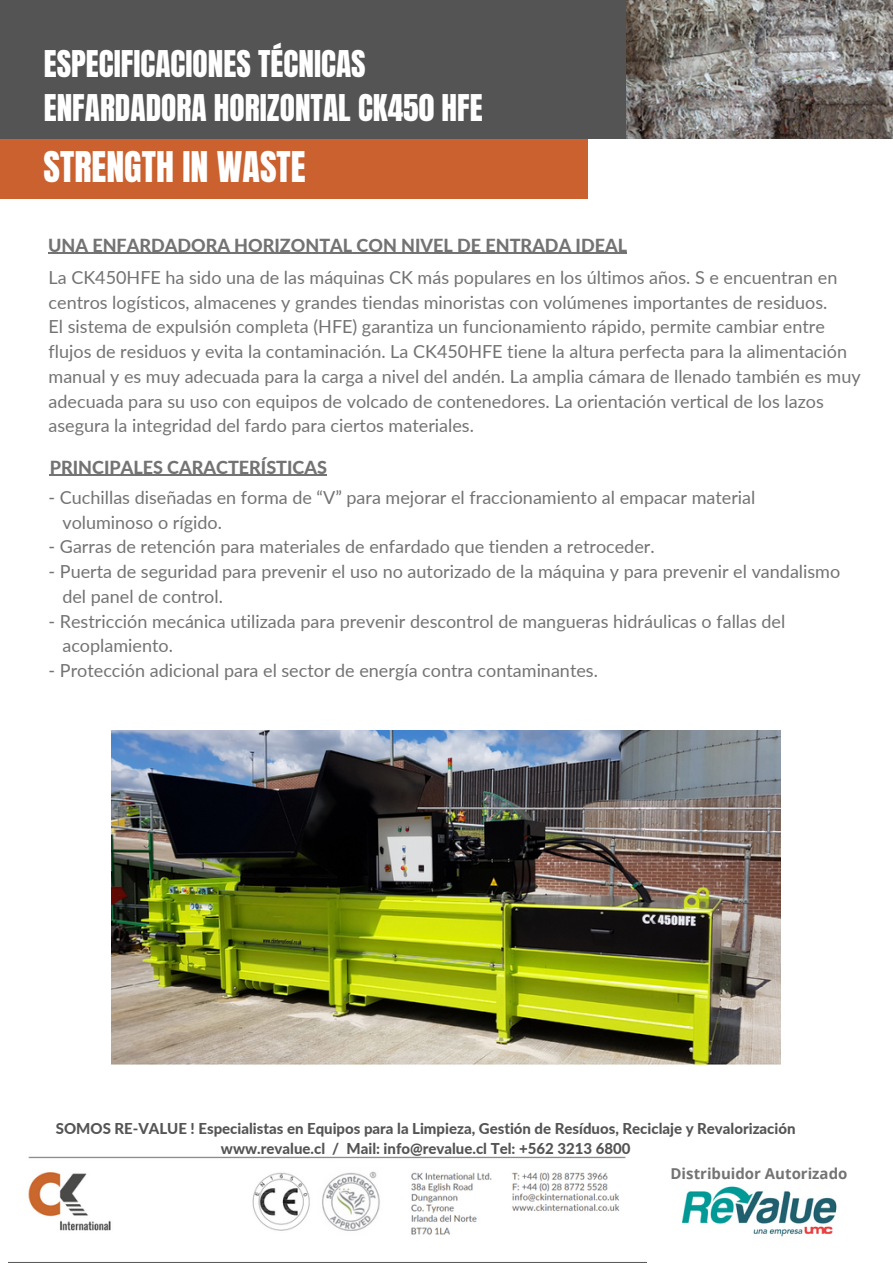
<style>
.page{position:relative;width:893px;height:1264px;background:#fff}
.page>*{position:absolute;margin:0;border:0;box-sizing:border-box;transform-origin:0 0}
.t1{font:36px "Anton";color:#fff}
.t2{font:31.35px/43.8px "Anton";color:#fff}
.t3{font:18px/24.8px "Lato";color:#737373}
.t4{font:800 18px "Lato";color:#737373}
.t5{font:800 15px/20.2px "Lato";color:#545454;text-align:center}
.t6{font:700 15px "Open Sans";color:#737373}
</style>
<div class="page">
<div style="left:0;top:0;width:892px;height:139px;background:#545454"></div>
<img style="left:28px;top:1156px;width:598px;height:79px">
<div style="left:0;top:139px;width:587px;height:59px;background:#ca612e"></div>
<img style="left:682px;top:1186px;width:155px;height:51px">
<img style="left:626px;top:0;width:266px;height:139px">
<img style="left:111px;top:730px;width:669px;height:334px">
<hr style="left:48px;top:253px;width:579px;height:1px;background:#737373">
<hr style="left:50px;top:475px;width:277px;height:1px;background:#737373">
<h2 class="t2" style="left:44px;top:43px;width:440px">ESPECIFICACIONES TÉCNICAS<br>ENFARDADORA HORIZONTAL CK450 HFE</h2>
<h1 class="t1" style="left:44px;top:141px;width:263px">STRENGTH IN WASTE</h1>
<p class="t4" style="left:48px;top:234px;width:580px">UNA ENFARDADORA HORIZONTAL CON NIVEL DE ENTRADA IDEAL</p>
<p class="t3" style="left:49px;top:264px;width:813px">La CK450HFE ha sido una de las máquinas CK más populares en los últimos años. S e encuentran en centros logísticos, almacenes y grandes tiendas minoristas con volúmenes importantes de residuos.<br>El sistema de expulsión completa (HFE) garantiza un funcionamiento rápido, permite cambiar entre flujos de residuos y evita la contaminación. La CK450HFE tiene la altura perfecta para la alimentación manual y es muy adecuada para la carga a nivel del andén. La amplia cámara de llenado también es muy adecuada para su uso con equipos de volcado de contenedores. La orientación vertical de los lazos asegura la integridad del fardo para ciertos materiales.</p>
<p class="t4" style="left:50px;top:456px;width:278px">PRINCIPALES CARACTERÍSTICAS</p>
<p class="t3" style="left:62px;top:484px;width:694px;text-indent:-14px">- Cuchillas diseñadas en forma de “V” para mejorar el fraccionamiento al empacar material voluminoso o rígido.</p>
<p class="t3" style="left:49px;top:534px;width:607px">- Garras de retención para materiales de enfardado que tienden a retroceder.</p>
<p class="t3" style="left:62px;top:558px;width:779px;text-indent:-14px">- Puerta de seguridad para prevenir el uso no autorizado de la máquina y para prevenir el vandalismo del panel de control.</p>
<p class="t3" style="left:62px;top:608px;width:724px;text-indent:-14px">- Restricción mecánica utilizada para prevenir descontrol de mangueras hidráulicas o fallas del acoplamiento.</p>
<p class="t3" style="left:49px;top:657px;width:551px">- Protección adicional para el sector de energía contra contaminantes.</p>
<p class="t5" style="left:56px;top:1117px;width:741px">SOMOS RE-VALUE ! Especialistas en Equipos para la Limpieza, Gestión de Resíduos, Reciclaje y Revalorización www.revalue.cl / Mail: info@revalue.cl Tel: +562 3213 6800</p>
<p class="t6" style="left:670px;top:1162px;width:178px">Distribuidor Autorizado</p>
</div>
